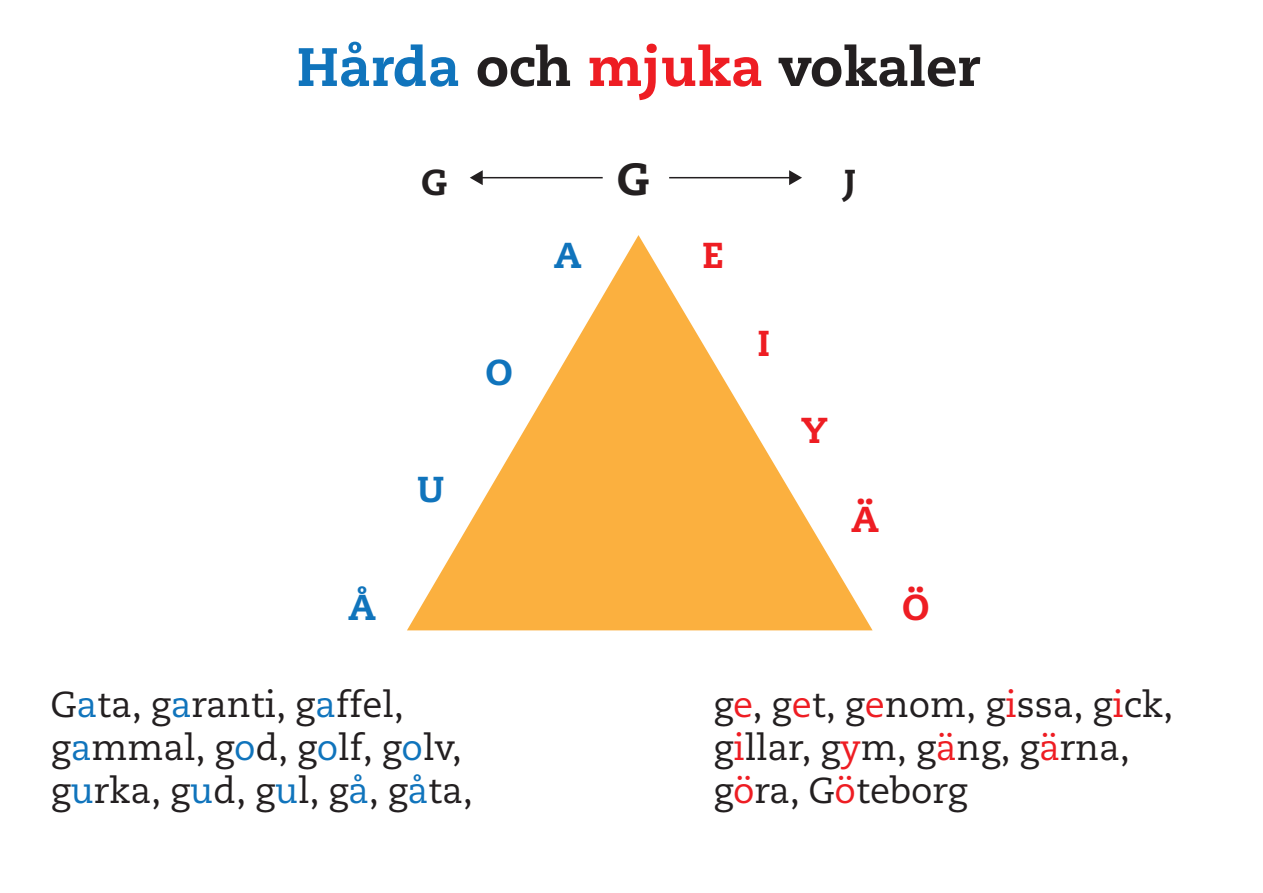
<style>
.page{position:relative;width:1263px;height:893px;background:#fff}
.page>*{position:absolute;margin:0;border:0;box-sizing:border-box;transform-origin:0 0}
.t1{font:800 54px "Caecilia";color:#231f20}
.t2{font:800 45px "Caecilia";color:#231f20}
.t3{font:36px/43.2px "Caecilia";color:#231f20}
.t4{font:800 36px "Caecilia";color:#ee1d23}
.t5{font:800 36px "Caecilia";color:#1074bc}
.t6{font:800 36px "Caecilia";color:#231f20}
.s1{color:#1074bc}
.s2{color:#ee1d23}
</style>
<div class="page">
<svg style="left:407px;top:235px;width:465px;height:395px"></svg>
<hr style="left:480px;top:177px;width:123px;height:1px;background:#231f20">
<svg style="left:470px;top:170px;width:13px;height:15px"></svg>
<hr style="left:669px;top:177px;width:122px;height:1px;background:#231f20">
<svg style="left:789px;top:170px;width:13px;height:15px"></svg>
<h1 class="t1" style="left:297px;top:34px;width:685px"><span class="s1">Hårda</span> och <span class="s2">mjuka</span> vokaler</h1>
<p class="t6" style="left:421px;top:160px;width:27px">G</p>
<p class="t2" style="left:617px;top:152px;width:34px">G</p>
<p class="t6" style="left:844px;top:160px;width:13px">J</p>
<p class="t5" style="left:348px;top:585px;width:30px">Å</p>
<p class="t5" style="left:417px;top:467px;width:29px">U</p>
<p class="t5" style="left:486px;top:350px;width:29px">O</p>
<p class="t5" style="left:554px;top:233px;width:30px">A</p>
<p class="t4" style="left:702px;top:233px;width:23px">E</p>
<p class="t4" style="left:757px;top:321px;width:14px">I</p>
<p class="t4" style="left:801px;top:408px;width:28px">Y</p>
<p class="t4" style="left:851px;top:498px;width:30px">Ä</p>
<p class="t4" style="left:902px;top:585px;width:29px">Ö</p>
<p class="t3" style="left:51px;top:684px;width:424px">G<span class="s1">a</span>ta, g<span class="s1">a</span>ranti, g<span class="s1">a</span>ffel, g<span class="s1">a</span>mmal, g<span class="s1">o</span>d, g<span class="s1">o</span>lf, g<span class="s1">o</span>lv, g<span class="s1">u</span>rka, g<span class="s1">u</span>d, g<span class="s1">u</span>l, g<span class="s1">å</span>, g<span class="s1">å</span>ta,</p>
<p class="t3" style="left:713px;top:684px;width:462px">g <span class="s2">e</span>, g<span class="s2">e</span>t, g<span class="s2">e</span>nom, g<span class="s2">i</span>ssa, g<span class="s2">i</span>ck, g<span class="s2">i</span>llar, g<span class="s2">y</span>m, g<span class="s2">ä</span>ng, g<span class="s2">ä</span>rna, g<span class="s2">ö</span>ra, G<span class="s2">ö</span>teborg</p>
</div>
